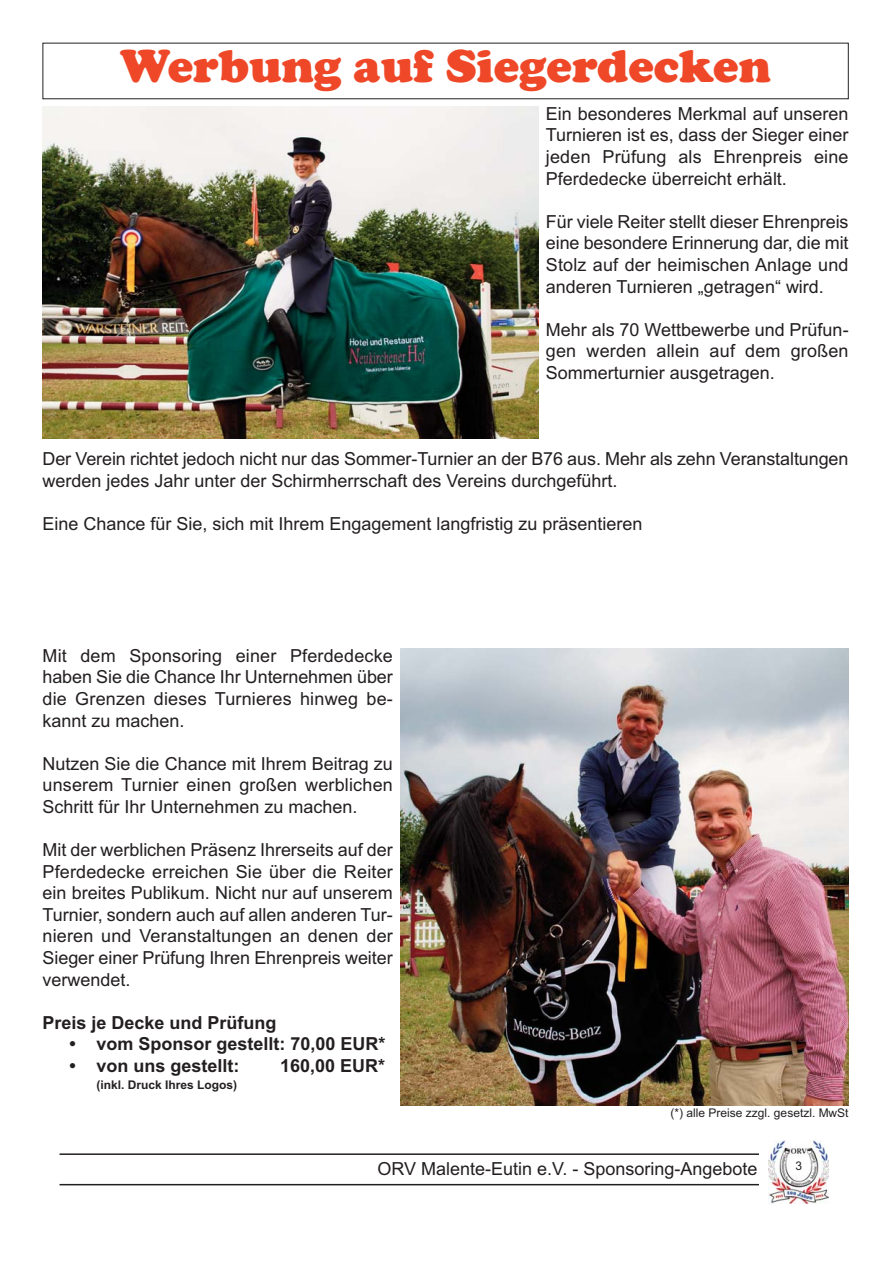
<style>
.page{position:relative;width:893px;height:1263px;background:#fff}
.page>*{position:absolute;margin:0;border:0;box-sizing:border-box;transform-origin:0 0}
.t1{font:900 48px "Cooper";color:#ef4828}
.t2{font:18px/21.6px "Arial";color:#231f20;text-align:justify}
.t3{font:700 18px "Arial";color:#231f20}
.t4{font:12px "Arial";color:#231f20}
.t5{font:700 12px "Arial";color:#231f20}
</style>
<div class="page">
<img style="left:769px;top:1140px;width:60px;height:63px">
<hr style="left:60px;top:1153px;width:699px;height:2px;background:#231f20">
<hr style="left:60px;top:1184px;width:699px;height:1px;background:#231f20">
<img style="left:43px;top:107px;width:495px;height:331px">
<img style="left:400px;top:649px;width:449px;height:457px">
<h1 class="t1" style="left:120px;top:47px;width:652px">Werbung auf Siegerdecken</h1>
<p class="t2" style="left:546px;top:104px;width:304px">Ein besonderes Merkmal auf unseren Turnieren ist es, dass der Sieger einer jeden Prüfung als Ehrenpreis eine Pferdedecke überreicht erhält.</p>
<p class="t2" style="left:546px;top:212px;width:304px">Für viele Reiter stellt dieser Ehrenpreis eine besondere Erinnerung dar, die mit Stolz auf der heimischen Anlage und anderen Turnieren „getragen“ wird.</p>
<p class="t2" style="left:546px;top:320px;width:304px">Mehr als 70 Wettbewerbe und Prüfun&shy;gen werden allein auf dem großen Sommerturnier ausgetragen.</p>
<p class="t2" style="left:43px;top:450px;width:807px">Der Verein richtet jedoch nicht nur das Sommer-Turnier an der B76 aus. Mehr als zehn Veranstaltungen werden jedes Jahr unter der Schirmherrschaft des Vereins durchgeführt.</p>
<p class="t2" style="left:43px;top:515px;width:601px">Eine Chance für Sie, sich mit Ihrem Engagement langfristig zu präsentieren</p>
<p class="t2" style="left:43px;top:646px;width:352px">Mit dem Sponsoring einer Pferdedecke haben Sie die Chance Ihr Unternehmen über die Grenzen dieses Turnieres hinweg be&shy;kannt zu machen.</p>
<p class="t2" style="left:43px;top:754px;width:352px">Nutzen Sie die Chance mit Ihrem Beitrag zu unserem Turnier einen großen werblichen Schritt für Ihr Unternehmen zu machen.</p>
<p class="t2" style="left:42px;top:841px;width:352px">Mit der werblichen Präsenz Ihrerseits auf der Pferdedecke erreichen Sie über die Reiter ein breites Publikum. Nicht nur auf unserem Turnier, sondern auch auf allen anderen Tur&shy;nieren und Veranstaltungen an denen der Sieger einer Prüfung Ihren Ehrenpreis weiter verwendet.</p>
<p class="t3" style="left:42px;top:1016px;width:235px">Preis je Decke und Prüfung</p>
<p class="t3" style="left:69px;top:1038px;width:317px">• vom Sponsor gestellt: 70,00 EUR*</p>
<p class="t3" style="left:69px;top:1059px;width:171px">• von uns gestellt:</p>
<p class="t3" style="left:280px;top:1059px;width:106px">160,00 EUR*</p>
<p class="t5" style="left:96px;top:1081px;width:142px">(inkl. Druck Ihres Logos)</p>
<p class="t4" style="left:671px;top:1108px;width:179px">(*) alle Preise zzgl. gesetzl. MwSt</p>
<p class="t2" style="left:377px;top:1160px;width:382px">ORV Malente-Eutin e.V. - Sponsoring-Angebote</p>
<p class="t4" style="left:795px;top:1162px;width:8px">3</p>
</div>
